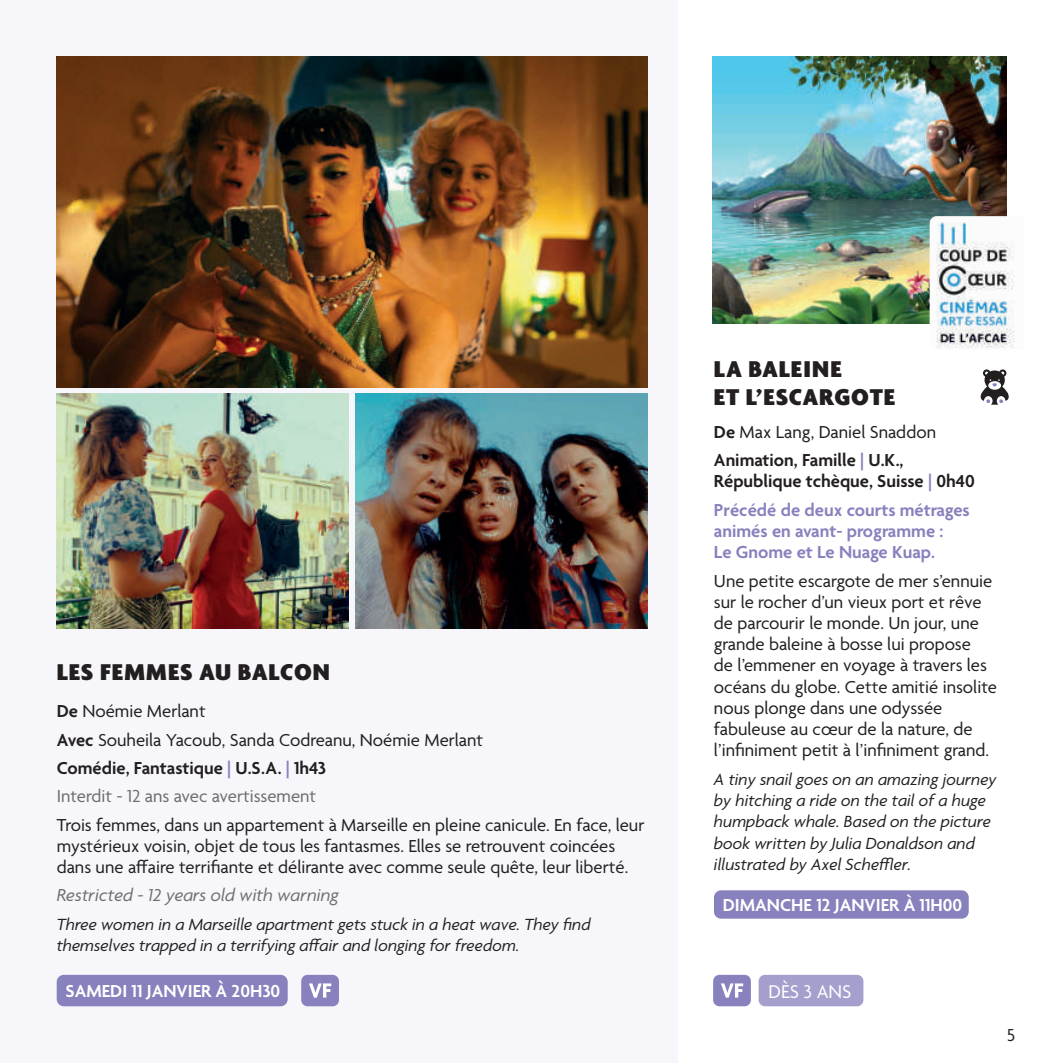
<style>
.page{position:relative;width:1063px;height:1063px;background:#fff}
.page>*{position:absolute;margin:0;border:0;box-sizing:border-box;transform-origin:0 0}
.t1{font:900 condensed 24.75px/27.5px "Agenda";letter-spacing:.03em;color:#231f20;scale:1.17 1}
.t2{font:20px "Agenda";color:#fff}
.t3{font:18.75px/21.2px "Agenda";color:#231f20}
.t4{font:600 18.75px/28.2px "Agenda";color:#231f20}
.t5{font:600 18.75px/21.2px "Agenda";color:#8781bd}
.t6{font:600 18.75px "Agenda";color:#fff}
.t7{font:italic 18.75px "Agenda";color:#6c6d70}
.t8{font:italic 17.5px/21.2px "Agenda";color:#231f20}
.s1{font-weight:600}
.s2{font-weight:600;color:#8781bd}
.s3{color:#6c6d70}
.s4{font-weight:400}
.s5{color:#8781bd}
</style>
<div class="page">
<div style="left:713px;top:975px;width:38px;height:31px;background:#8781bd;border-radius:6px"></div>
<svg style="left:721px;top:983px;width:22px;height:15px"></svg>
<div style="left:759px;top:975px;width:104px;height:31px;background:#a49fcd;border-radius:6px"></div>
<div style="left:714px;top:890px;width:255px;height:29px;background:#8781bd;border-radius:7px"></div>
<svg style="left:980px;top:369px;width:29px;height:36px"></svg>
<img style="left:713px;top:57px;width:293px;height:267px">
<img style="left:930px;top:216px;width:84px;height:133px">
<div style="left:0;top:0;width:678px;height:1063px;background:#f7f7fb"></div>
<div style="left:301px;top:975px;width:38px;height:31px;background:#8781bd;border-radius:6px"></div>
<svg style="left:309px;top:983px;width:22px;height:15px"></svg>
<div style="left:57px;top:975px;width:231px;height:31px;background:#8781bd;border-radius:7px"></div>
<img style="left:356px;top:393px;width:292px;height:236px">
<img style="left:57px;top:57px;width:591px;height:330px">
<img style="left:57px;top:393px;width:292px;height:236px">
<h1 class="t1" style="left:57px;top:660px;width:235px">LES FEMMES AU BALCON</h1>
<p class="t3" style="left:57px;top:698px;width:428px;line-height:28.2px"><span class="s1">De</span> Noémie Merlant<br><span class="s1">Avec</span> Souheila Yacoub, Sanda Codreanu, Noémie Merlant <span class="s1">Comédie, Fantastique</span> <span class="s2">|</span> <span class="s1">U.S.A.</span> <span class="s2">|</span> <span class="s1">1h43<br></span><span class="s3">Interdit - 12 ans avec avertissement</span></p>
<p class="t3" style="left:57px;top:815px;width:589px">Trois femmes, dans un appartement à Marseille en pleine canicule. En face, leur mystérieux voisin, objet de tous les fantasmes. Elles se retrouvent coincées dans une affaire terrifiante et délirante avec comme seule quête, leur liberté.</p>
<p class="t7" style="left:57px;top:884px;width:284px">Restricted - 12 years old with warning</p>
<p class="t8" style="left:57px;top:914px;width:536px">Three women in a Marseille apartment gets stuck in a heat wave. They find themselves trapped in a terrifying affair and longing for freedom.</p>
<p class="t6" style="left:66px;top:981px;width:216px">SAMEDI 11 JANVIER À 20H30</p>
<h1 class="t1" style="left:714px;top:357px;width:156px">LA BALEINE<br>ET L’ESCARGOTE</h1>
<p class="t4" style="left:714px;top:419px;width:224px">De <span class="s4">Max Lang, Daniel Snaddon<br></span>Animation, Famille <span class="s5">|</span> U.K.,</p>
<p class="t4" style="left:714px;top:468px;width:262px">République tchèque, Suisse <span class="s5">|</span> 0h40<br><span class="s5">Précédé de deux courts métrages</span></p>
<p class="t5" style="left:714px;top:521px;width:231px">animés en avant- programme :<br>Le Gnome et Le Nuage Kuap.</p>
<p class="t3" style="left:714px;top:571px;width:285px">Une petite escargote de mer s’ennuie sur le rocher d’un vieux port et rêve de parcourir le monde. Un jour, une grande baleine à bosse lui propose<br>de l’emmener en voyage à travers les océans du globe. Cette amitié insolite nous plonge dans une odyssée fabuleuse au cœur de la nature, de l’infiniment petit à l’infiniment grand.</p>
<p class="t8" style="left:714px;top:769px;width:284px">A tiny snail goes on an amazing journey by hitching a ride on the tail of a huge humpback whale. Based on the picture book written by Julia Donaldson and illustrated by Axel Scheffler.</p>
<p class="t6" style="left:723px;top:895px;width:241px">DIMANCHE 12 JANVIER À 11H00</p>
<p class="t2" style="left:769px;top:981px;width:85px">DÈS 3 ANS</p>
<p class="t3" style="left:1007px;top:1026px;width:10px">5</p>
</div>
